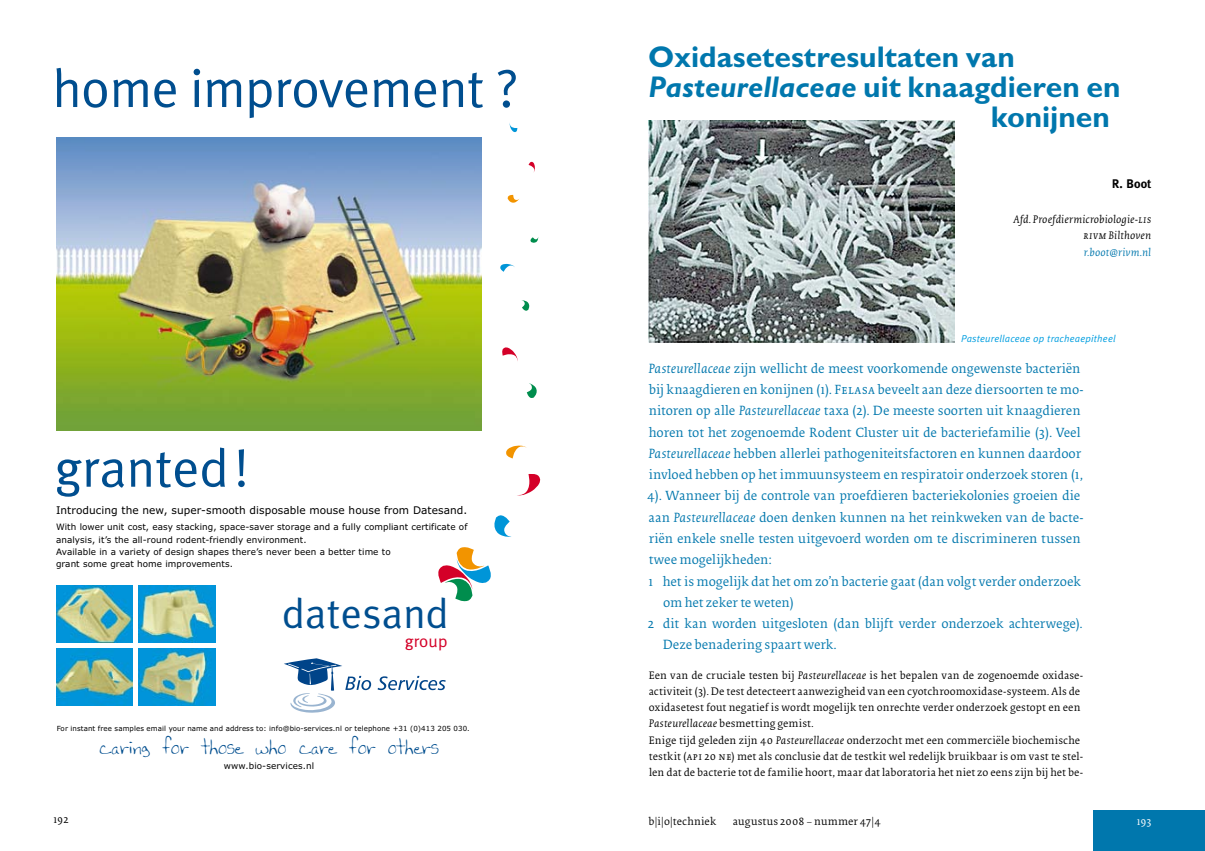
<style>
.page{position:relative;width:1205px;height:851px;background:#fff}
.page>*{position:absolute;margin:0;border:0;box-sizing:border-box;transform-origin:0 0}
.t1{font:53.62px "Meta Plus Normal";letter-spacing:-.005em;color:#004e8f}
.t2{font:41.88px "Meta Plus Normal";letter-spacing:.01em;color:#004e8f}
.t3{font:700 30px "Gill Sans";color:#0077ad}
.t4{font:24.62px "Lauren";color:#004e8f}
.t5{font:16.75px "Meta Plus Normal";color:#d40028}
.t6{font:13.75px "Collis Roman Bib";letter-spacing:-.005em;color:#0077ad}
.t7{font:700 12.5px "Meta";color:#000}
.t8{font:11.25px/16.2px "Collis Roman Bib";letter-spacing:.005em;color:#000}
.t9{font:11.25px/16.2px "Collis Italic Bib";letter-spacing:.005em;color:#000;text-align:justify}
.t10{font:500 11.25px "Collis Roman";letter-spacing:.015em;color:#000}
.t11{font:11.25px "Collis Roman Bib";color:#fff}
.t12{font:10.5px "Verdana";letter-spacing:.005em;color:#000}
.t13{font:italic 10px "Meta";letter-spacing:.02em;color:#009ee0}
.t14{font:8.75px/12.4px "Verdana";letter-spacing:.01em;color:#000}
.t15{font:7px "Verdana";letter-spacing:.01em;color:#000}
.s1{font-style:italic}
.s2{font-family:"Collis Italic Exp"}
.s3{color:#0077ad}
.s4{font-family:"Collis Italic Bib"}
.s5{font-family:"Collis Roman Exp"}
</style>
<div class="page">
<img style="left:648px;top:120px;width:307px;height:223px">
<div style="left:1093px;top:810px;width:112px;height:40px;background:#0077ad"></div>
<svg style="left:517px;top:474px;width:24px;height:22px"></svg>
<svg style="left:506px;top:445px;width:21px;height:13px"></svg>
<svg style="left:527px;top:383px;width:10px;height:15px"></svg>
<svg style="left:502px;top:347px;width:16px;height:14px"></svg>
<svg style="left:507px;top:194px;width:12px;height:9px"></svg>
<svg style="left:521px;top:300px;width:9px;height:11px"></svg>
<svg style="left:500px;top:264px;width:15px;height:8px"></svg>
<svg style="left:509px;top:123px;width:8px;height:9px"></svg>
<svg style="left:530px;top:237px;width:8px;height:6px"></svg>
<svg style="left:528px;top:162px;width:7px;height:10px"></svg>
<img style="left:56px;top:648px;width:76px;height:57px">
<img style="left:139px;top:585px;width:76px;height:57px">
<img style="left:56px;top:585px;width:76px;height:57px">
<img style="left:139px;top:648px;width:76px;height:57px">
<img style="left:57px;top:137px;width:425px;height:293px">
<svg style="left:438px;top:547px;width:53px;height:55px"></svg>
<svg style="left:494px;top:515px;width:18px;height:22px"></svg>
<svg style="left:284px;top:658px;width:162px;height:54px"></svg>
<h1 class="t1" style="left:53px;top:57px;width:468px">home improvement ?</h1>
<h1 class="t1" style="left:54px;top:437px;width:196px">granted!</h1>
<p class="t12" style="left:56px;top:503px;width:413px">Introducing the new, super-smooth disposable mouse house from Datesand.</p>
<p class="t14" style="left:56px;top:520px;width:413px">With lower unit cost, easy stacking, space-saver storage and a fully compliant certificate of analysis, it’s the all-round rodent-friendly environment.<br>Available in a variety of design shapes there’s never been a better time to<br>grant some great home improvements.</p>
<h2 class="t2" style="left:282px;top:589px;width:168px">datesand</h2>
<p class="t5" style="left:405px;top:631px;width:44px">group</p>
<p class="t15" style="left:57px;top:723px;width:415px">For instant free samples email your name and address to: info@bio-services.nl or telephone +31 (0)413 205 030.</p>
<p class="t14" style="left:224px;top:759px;width:92px">www.bio-services.nl</p>
<h3 class="t4" style="left:99px;top:728px;width:341px">caring for those who care for others</h3>
<h3 class="t3" style="left:648px;top:40px;width:368px">Oxidasetestresultaten van</h3>
<h3 class="t3" style="left:648px;top:70px;width:474px"><span class="s1">Pasteurellaceae</span> uit knaagdieren en</h3>
<h3 class="t3" style="left:991px;top:100px;width:120px">konijnen</h3>
<p class="t7" style="left:1112px;top:176px;width:40px">R. Boot</p>
<p class="t9" style="left:1083px;top:212px;width:69px;text-indent:-70px">Afd. Proefdiermicrobiologie-<span class="s2">lis rivm</span> Bilthoven <span class="s3">r.boot@rivm.nl</span></p>
<p class="t13" style="left:961px;top:332px;width:156px">Pasteurellaceae op tracheaepitheel</p>
<p class="t6" style="left:648px;top:362px;width:433px"><span class="s4">Pasteurellaceae</span> zijn wellicht de meest voorkomende ongewenste bacteriën</p>
<p class="t6" style="left:649px;top:383px;width:436px">bij knaagdieren en konijnen (1). <span class="s5">Felasa</span> beveelt aan deze diersoorten te mo-</p>
<p class="t6" style="left:649px;top:405px;width:433px">nitoren op alle <span class="s4">Pasteurellaceae</span> taxa (2). De meeste soorten uit knaagdieren</p>
<p class="t6" style="left:649px;top:426px;width:433px">horen tot het zogenoemde Rodent Cluster uit de bacteriefamilie (3). Veel</p>
<p class="t6" style="left:648px;top:447px;width:434px"><span class="s4">Pasteurellaceae</span> hebben allerlei pathogeniteitsfactoren en kunnen daardoor</p>
<p class="t6" style="left:649px;top:468px;width:436px">invloed hebben op het immuunsysteem en respiratoir onderzoek storen (1,</p>
<p class="t6" style="left:647px;top:490px;width:434px">4). Wanneer bij de controle van proefdieren bacteriekolonies groeien die</p>
<p class="t6" style="left:648px;top:511px;width:437px">aan <span class="s4">Pasteurellaceae</span> doen denken kunnen na het reinkweken van de bacte-</p>
<p class="t6" style="left:649px;top:532px;width:433px">riën enkele snelle testen uitgevoerd worden om te discrimineren tussen</p>
<p class="t6" style="left:649px;top:553px;width:124px">twee mogelijkheden:</p>
<p class="t6" style="left:648px;top:575px;width:434px">1 het is mogelijk dat het om zo’n bacterie gaat (dan volgt verder onderzoek</p>
<p class="t6" style="left:663px;top:596px;width:132px">om het zeker te weten)</p>
<p class="t6" style="left:648px;top:617px;width:436px">2 dit kan worden uitgesloten (dan blijft verder onderzoek achterwege).</p>
<p class="t6" style="left:663px;top:638px;width:175px">Deze benadering spaart werk.</p>
<p class="t8" style="left:649px;top:667px;width:436px">Een van de cruciale testen bij <span class="s4">Pasteurellaceae</span> is het bepalen van de zogenoemde oxidase&shy;activiteit (3). De test detecteert aanwezigheid van een cyotchroomoxidase-systeem. Als de oxidasetest fout negatief is wordt mogelijk ten onrechte verder onderzoek gestopt en een <span class="s4">Pasteurellaceae</span> besmetting gemist.<br>Enige tijd geleden zijn 40 <span class="s4">Pasteurellaceae</span> onderzocht met een commerciële biochemische testkit (<span class="s5">api</span> 20 <span class="s5">ne</span>) met als conclusie dat de testkit wel redelijk bruikbaar is om vast te stel&shy;len dat de bacterie tot de familie hoort, maar dat laboratoria het niet zo eens zijn bij het be-</p>
<p class="t8" style="left:53px;top:812px;width:17px">192</p>
<p class="t10" style="left:648px;top:815px;width:69px">b|i|o|techniek</p>
<p class="t8" style="left:733px;top:813px;width:149px">augustus 2008 – nummer 47|4</p>
<p class="t11" style="left:1136px;top:816px;width:17px">193</p>
</div>
